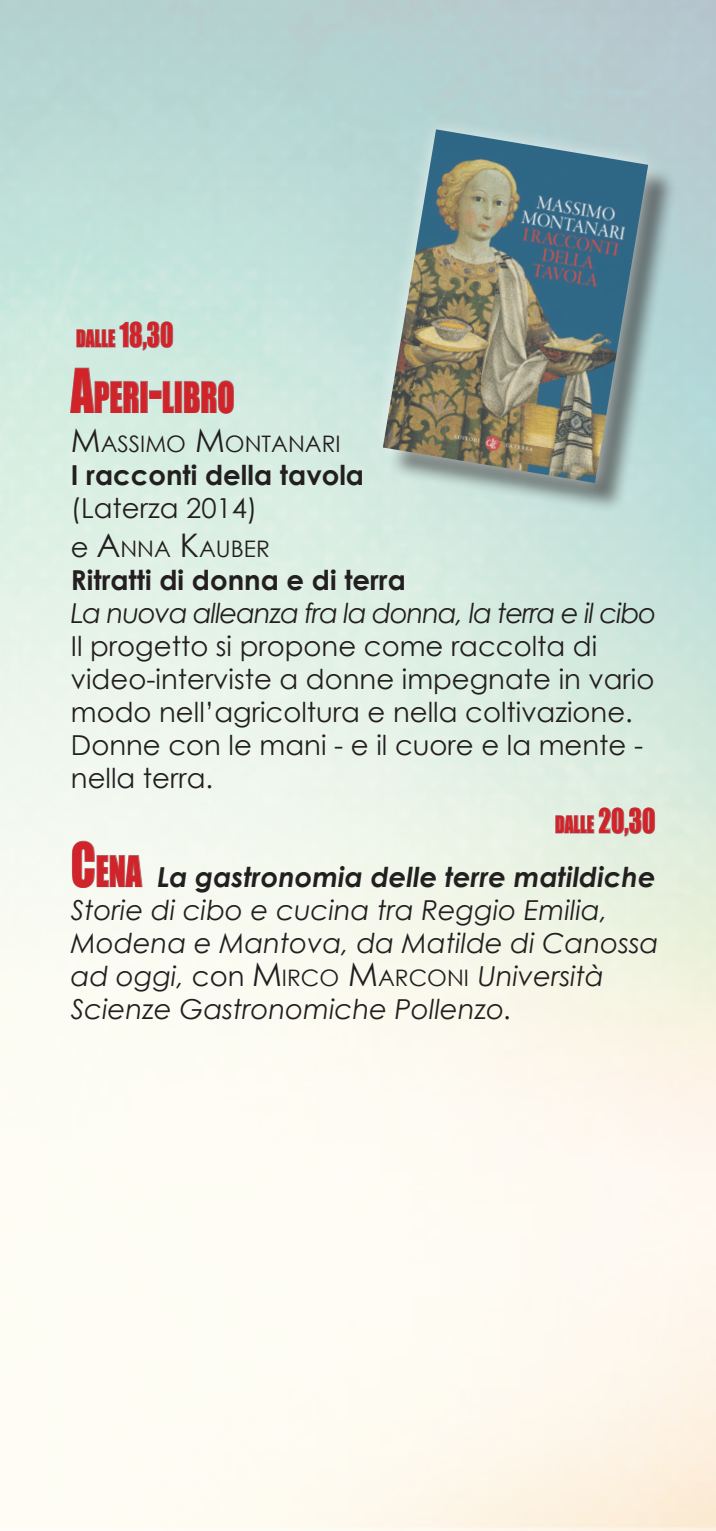
<style>
.page{position:relative;width:716px;height:1531px;background:#fff}
.page>*{position:absolute;margin:0;border:0;box-sizing:border-box;transform-origin:0 0}
.t1{font:39.5px "Impact";color:#d1232a;scale:.8 1}
.t2{font:27.5px/33px "Century Gothic";color:#231f20}
.t3{font:italic 27.5px/33px "Century Gothic";color:#231f20}
.t4{font:700 27.5px "Century Gothic";color:#231f20}
.t5{font:italic 27.5px "Century Gothic";letter-spacing:-.04em;color:#231f20}
.t6{font:22.75px "Century Gothic";color:#231f20}
.t7{font:22px "Impact";color:#d1232a;scale:.8 1}
.s1{font-size:31.25px}
.s2{font-size:56.25px}
.s3{font-size:32.5px}
.s4{font-size:27.5px}
.s5{font-family:"Impact";font-style:normal;font-size:56.25px;color:#d1232a}
.s6{font-family:"Impact";font-style:normal;font-size:39.5px;color:#d1232a}
.s7{font-weight:700}
.s8{font-style:normal}
.s9{font-style:normal;font-size:32.5px}
.s10{font-style:normal;font-size:22.75px}
</style>
<div class="page">
<svg style="left:69px;top:367px;width:71px;height:47px;background:#c9ddd3"></svg>
<div style="left:141px;top:381px;width:6px;height:31px;border:1px solid #9f9090"></div>
<div style="left:149px;top:390px;width:12px;height:8px;border:1px solid #9f9090"></div>
<svg style="left:162px;top:380px;width:13px;height:34px"></svg>
<div style="left:175px;top:381px;width:7px;height:31px;border:1px solid #9f9090"></div>
<svg style="left:183px;top:379px;width:52px;height:35px;background:#c5d6ce"></svg>
<svg style="left:71px;top:840px;width:72px;height:49px"></svg>
<svg style="left:76px;top:321px;width:98px;height:30px;background:#c2d4cc"></svg>
<div style="left:387px;top:134px;width:291px;height:379px;background:#231f20;opacity:.75"></div>
<svg style="left:364px;top:110px;width:303px;height:391px;background:#b6d1ce"></svg>
<img style="left:383px;top:129px;width:265px;height:354px">
<svg style="left:554px;top:807px;width:102px;height:30px;background:#d1d8cd"></svg>
<p class="t7" style="left:76px;top:321px;width:123px">DALLE <span class="s1">18,30</span></p>
<h1 class="t1" style="left:71px;top:366px;width:206px"><span class="s2">A</span>PERI<span class="s2">-</span>LIBRO</h1>
<p class="t6" style="left:71px;top:427px;width:271px"><span class="s3">M</span>ASSIMO <span class="s3">M</span>ONTANARI</p>
<p class="t4" style="left:71px;top:454px;width:295px">I racconti della tavola</p>
<p class="t2" style="left:71px;top:491px;width:188px">(Laterza 2014)</p>
<p class="t6" style="left:71px;top:532px;width:197px"><span class="s4">e</span> <span class="s3">A</span>NNA <span class="s3">K</span>AUBER</p>
<p class="t4" style="left:71px;top:559px;width:336px">Ritratti di donna e di terra</p>
<p class="t5" style="left:71px;top:593px;width:587px">La nuova alleanza fra la donna, la terra e il cibo</p>
<p class="t2" style="left:71px;top:629px;width:585px">Il progetto si propone come raccolta di video-interviste a donne impegnate in vario modo nell’agricoltura e nella coltivazione.<br>Donne con le mani - e il cuore e la mente - nella terra.</p>
<p class="t7" style="left:555px;top:807px;width:127px">DALLE <span class="s1">20,30</span></p>
<p class="t3" style="left:71px;top:860px;width:589px"><span class="s5">C</span><span class="s6">ENA</span> <span class="s7">La gastronomia delle terre matildiche </span>Storie di cibo e cucina tra Reggio Emilia, Modena e Mantova, da Matilde di Canossa ad oggi, <span class="s8">con</span> <span class="s9">M</span><span class="s10">IRCO</span> <span class="s9">M</span><span class="s10">ARCONI</span> Università Scienze Gastronomiche Pollenzo.</p>
</div>
